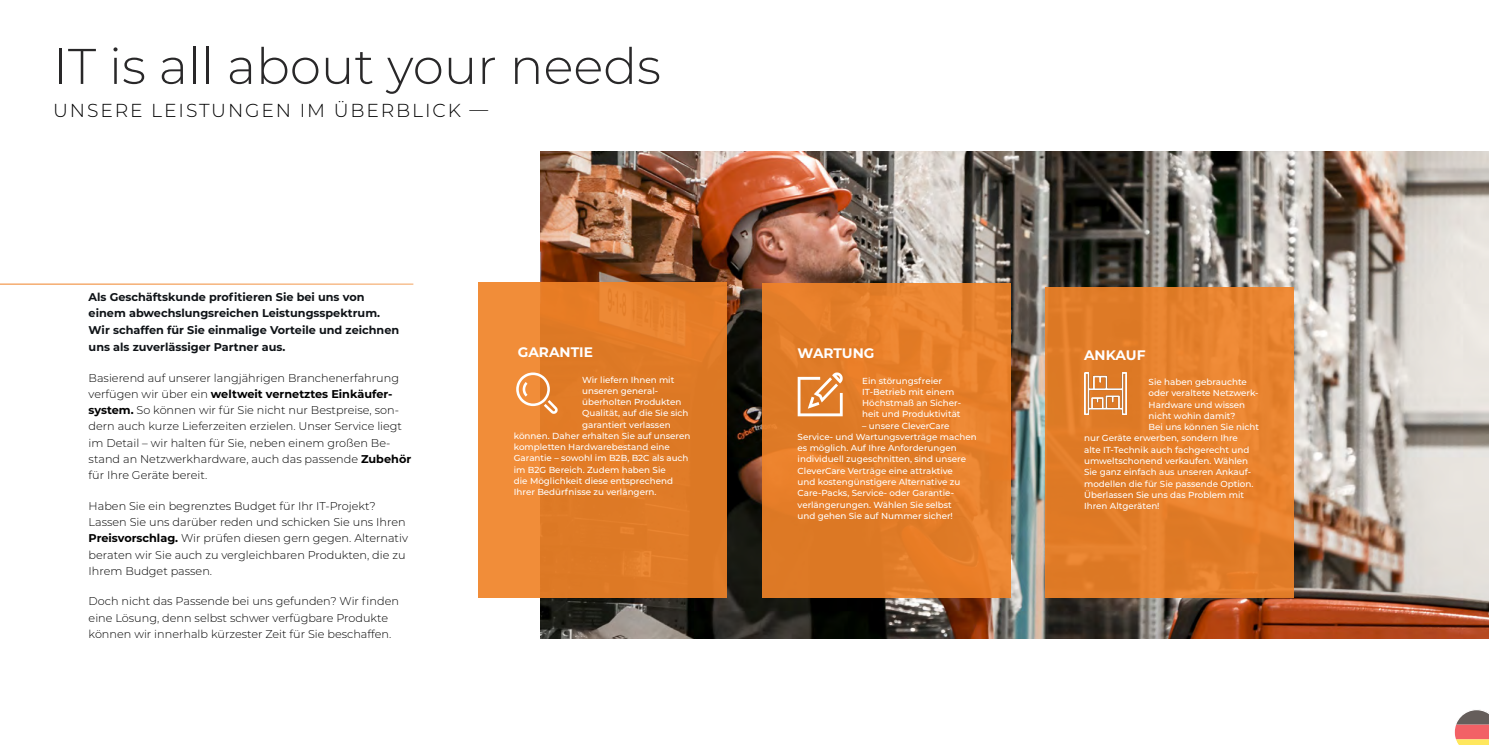
<style>
.page{position:relative;width:1489px;height:745px;background:#fff}
.page>*{position:absolute;margin:0;border:0;box-sizing:border-box;transform-origin:0 0}
.t1{font:300 50px "Montserrat";color:#292829}
.t2{font:300 18.75px "Montserrat";letter-spacing:.1em;color:#000}
.t3{font:700 13.75px "Montserrat";color:#fff}
.t4{font:300 11.25px/16.2px "Montserrat";color:#000}
.t5{font:700 11.25px/16.2px "Montserrat";color:#0f1317}
.t6{font:500 8.75px/11.2px "Montserrat";color:#fff}
.s1{font-weight:700}
</style>
<div class="page">
<img style="left:540px;top:151px;width:948px;height:487px">
<hr style="left:0;top:283px;width:413px;height:1px;background:#f08328">
<div style="left:478px;top:282px;width:248px;height:315px;background:linear-gradient(to right,#ee8a35,#db7621)"></div>
<svg style="left:516px;top:372px;width:41px;height:41px;background:#ee9f5c"></svg>
<div style="left:762px;top:283px;width:248px;height:314px;background:#e47d28"></div>
<div style="left:1045px;top:287px;width:248px;height:310px;background:#e57f2b"></div>
<svg style="left:797px;top:372px;width:45px;height:44px"></svg>
<img style="left:1084px;top:372px;width:42px;height:42px">
<svg style="left:1454px;top:710px;width:34px;height:34px"></svg>
<h1 class="t1" style="left:53px;top:32px;width:609px">IT is all about your needs</h1>
<h2 class="t2" style="left:53px;top:98px;width:436px">UNSERE LEISTUNGEN IM ÜBERBLICK —</h2>
<p class="t5" style="left:89px;top:288px;width:312px">Als Geschäftskunde profitieren Sie bei uns von einem abwechslungsreichen Leistungsspektrum.<br>Wir schaffen für Sie einmalige Vorteile und zeichnen</p>
<p class="t5" style="left:89px;top:338px;width:198px">uns als zuverlässiger Partner aus.</p>
<p class="t4" style="left:89px;top:369px;width:324px">Basierend auf unserer langjährigen Branchenerfahrung verfügen wir über ein <span class="s1">weltweit vernetztes Einkäufer&shy;system.</span> So können wir für Sie nicht nur Bestpreise, son&shy;dern auch kurze Lieferzeiten erzielen. Unser Service liegt im Detail – wir halten für Sie, neben einem großen Be&shy;stand an Netzwerkhardware, auch das passende <span class="s1">Zubehör </span>für Ihre Geräte bereit.</p>
<p class="t4" style="left:89px;top:497px;width:321px">Haben Sie ein begrenztes Budget für Ihr IT-Projekt?<br>Lassen Sie uns darüber reden und schicken Sie uns Ihren <span class="s1">Preisvorschlag.</span> Wir prüfen diesen gern gegen. Alternativ beraten wir Sie auch zu vergleichbaren Produkten, die zu Ihrem Budget passen.</p>
<p class="t4" style="left:89px;top:592px;width:312px">Doch nicht das Passende bei uns gefunden? Wir finden eine Lösung, denn selbst schwer verfügbare Produkte können wir innerhalb kürzester Zeit für Sie beschaffen.</p>
<h3 class="t3" style="left:517px;top:342px;width:77px">GARANTIE</h3>
<p class="t6" style="left:582px;top:373px;width:94px">Wir liefern Ihnen mit</p>
<p class="t6" style="left:582px;top:384px;width:78px">unseren general-</p>
<p class="t6" style="left:582px;top:396px;width:101px">überholten Produkten</p>
<p class="t6" style="left:582px;top:407px;width:108px">Qualität, auf die Sie sich</p>
<p class="t6" style="left:582px;top:418px;width:90px">garantiert verlassen</p>
<p class="t6" style="left:514px;top:429px;width:178px">können. Daher erhalten Sie auf unseren</p>
<p class="t6" style="left:514px;top:441px;width:157px">kompletten Hardwarebestand eine</p>
<p class="t6" style="left:514px;top:452px;width:176px">Garantie – sowohl im B2B, B2C als auch</p>
<p class="t6" style="left:514px;top:463px;width:153px">im B2G Bereich. Zudem haben Sie</p>
<p class="t6" style="left:514px;top:474px;width:161px">die Möglichkeit diese entsprechend</p>
<p class="t6" style="left:514px;top:486px;width:144px">Ihrer Bedürfnisse zu verlängern.</p>
<h3 class="t3" style="left:797px;top:343px;width:78px">WARTUNG</h3>
<p class="t6" style="left:862px;top:374px;width:100px">Ein störungsfreier<br>IT-Betrieb mit einem<br>Höchstmaß an Sicher&shy;heit und Produktivität</p>
<p class="t6" style="left:797px;top:419px;width:181px;text-indent:65px">– unsere CleverCare Service- und Wartungsverträge machen es möglich. Auf Ihre Anforderungen individuell zugeschnitten, sind unsere CleverCare Verträge eine attraktive<br>und kostengünstigere Alternative zu Care-Packs, Service- oder Garantie&shy;verlängerungen. Wählen Sie selbst<br>und gehen Sie auf Nummer sicher!</p>
<h3 class="t3" style="left:1084px;top:344px;width:63px">ANKAUF</h3>
<p class="t6" style="left:1148px;top:376px;width:100px">Sie haben gebrauchte</p>
<p class="t6" style="left:1148px;top:387px;width:111px">oder veraltete Netzwerk-</p>
<p class="t6" style="left:1148px;top:398px;width:98px">Hardware und wissen</p>
<p class="t6" style="left:1148px;top:409px;width:88px">nicht wohin damit?</p>
<p class="t6" style="left:1148px;top:421px;width:112px">Bei uns können Sie nicht</p>
<p class="t6" style="left:1084px;top:432px;width:155px">nur Geräte erwerben, sondern Ihre</p>
<p class="t6" style="left:1084px;top:443px;width:167px">alte IT-Technik auch fachgerecht und</p>
<p class="t6" style="left:1084px;top:454px;width:165px">umweltschonend verkaufen. Wählen</p>
<p class="t6" style="left:1084px;top:466px;width:168px">Sie ganz einfach aus unseren Ankauf-</p>
<p class="t6" style="left:1084px;top:477px;width:171px">modellen die für Sie passende Option.</p>
<p class="t6" style="left:1084px;top:488px;width:161px">Überlassen Sie uns das Problem mit</p>
<p class="t6" style="left:1084px;top:499px;width:77px">Ihren Altgeräten!</p>
</div>
